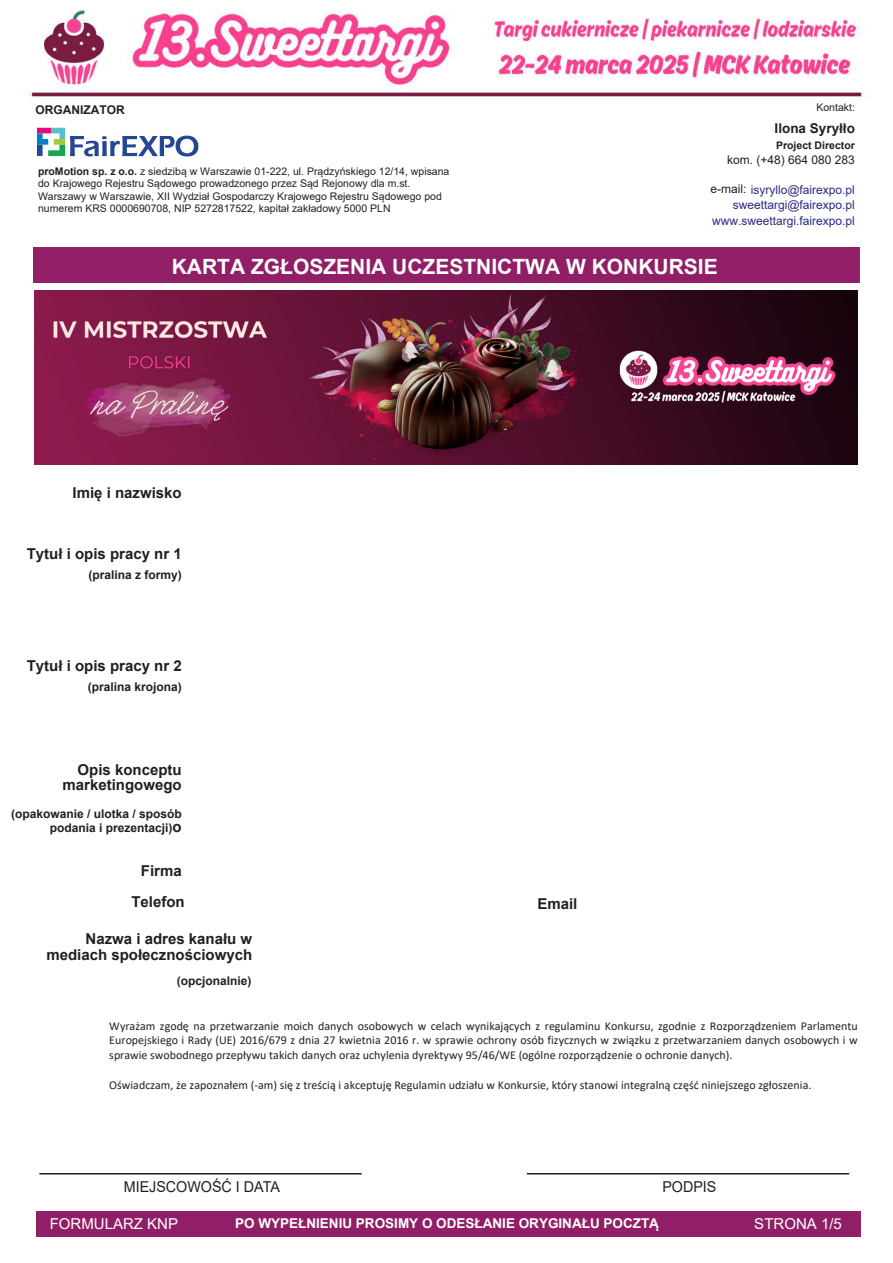
<style>
.page{position:relative;width:893px;height:1263px;background:#fff}
.page>*{position:absolute;margin:0;border:0;box-sizing:border-box;transform-origin:0 0}
.t1{font:700 21px "Arial";color:#fff}
.t2{font:700 15px/15px "Arial";color:#231f20;text-align:right}
.t3{font:15px "Arial";color:#231f20;scale:.95 1}
.t4{font:15px "Arial";color:#fff}
.t5{font:700 13.5px "Arial";color:#fff}
.t6{font:700 13.5px "Arial";color:#231f20}
.t7{font:12px/14.4px "Calibri";color:#231f20;text-align:justify}
.t8{font:700 12px/14.4px "Arial";color:#231f20;text-align:right}
.t9{font:12px/15.6px "Arial";color:#2a2a86;text-align:right}
.t10{font:12px "Arial";color:#231f20}
.t11{font:10.5px/12.6px "Arial";color:#231f20}
.t12{font:700 10.5px "Arial";color:#231f20}
.s1{font-weight:700}
.s2{color:#231f20}
.s3{color:#2e3092}
.s4{font-style:inherit}
.s5{font-size:15px}
</style>
<div class="page">
<div style="left:36px;top:1211px;width:825px;height:25px;background:#911f67"></div>
<div style="left:33px;top:247px;width:826px;height:35px;background:#911f67"></div>
<hr style="left:527px;top:1173px;width:322px;height:1px;background:#231f20">
<hr style="left:39px;top:1173px;width:323px;height:1px;background:#231f20">
<img style="left:34px;top:291px;width:824px;height:173px">
<svg style="left:37px;top:128px;width:162px;height:28px"></svg>
<img style="left:29px;top:9px;width:836px;height:89px">
<p class="t8" style="left:36px;top:103px;width:91px">ORGANIZATOR</p>
<p class="t11" style="left:38px;top:165px;width:413px"><span class="s1">proMotion sp. z o.o.</span> z siedzibą w Warszawie 01-222, ul. Prądzyńskiego 12/14, wpisana do Krajowego Rejestru Sądowego prowadzonego przez Sąd Rejonowy dla m.st.<br>Warszawy w Warszawie, XII Wydział Gospodarczy Krajowego Rejestru Sądowego pod numerem KRS 0000690708, NIP 5272817522, kapitał zakładowy 5000 PLN</p>
<p class="t11" style="left:816px;top:101px;width:40px">Kontakt:</p>
<p class="t6" style="left:775px;top:119px;width:82px">Ilona Syryłło</p>
<p class="t12" style="left:776px;top:138px;width:80px">Project Director</p>
<p class="t10" style="left:727px;top:151px;width:129px">kom. (+48) 664 080 283</p>
<p class="t9" style="left:710px;top:182px;width:146px"><span class="s2">e-mail:</span> <span class="s3">i</span>syryllo@fairexpo.pl sweettargi@fairexpo.pl www.sweettargi.fairexpo.pl</p>
<h1 class="t1" style="left:172px;top:252px;width:547px">KARTA ZGŁOSZENIA UCZESTNICTWA <span class="s4">W KONKURSIE</span></h1>
<p class="t2" style="left:73px;top:485px;width:111px">Imię i nazwisko</p>
<p class="t2" style="left:27px;top:547px;width:157px">Tytuł i opis pracy nr 1</p>
<p class="t8" style="left:88px;top:567px;width:95px">(pralina z formy)</p>
<p class="t2" style="left:27px;top:659px;width:157px">Tytuł i opis pracy nr 2</p>
<p class="t8" style="left:88px;top:679px;width:96px">(pralina krojona)</p>
<p class="t2" style="left:63px;top:763px;width:121px">Opis konceptu marketingowego</p>
<p class="t8" style="left:11px;top:806px;width:172px">(opakowanie / ulotka / sposób podania i prezentacji)<span class="s5">o</span></p>
<p class="t2" style="left:141px;top:863px;width:42px">Firma</p>
<p class="t2" style="left:131px;top:895px;width:55px">Telefon</p>
<p class="t2" style="left:46px;top:931px;width:207px;line-height:15.6px">Nazwa i adres kanału w mediach społecznościowych</p>
<p class="t2" style="left:537px;top:896px;width:42px">Email</p>
<p class="t8" style="left:177px;top:974px;width:76px">(opcjonalnie)</p>
<p class="t7" style="left:109px;top:1018px;width:750px">Wyrażam zgodę na przetwarzanie moich danych osobowych w celach wynikających z regulaminu Konkursu, zgodnie z Rozporządzeniem Parlamentu Europejskiego i Rady (UE) 2016/679 z dnia 27 kwietnia 2016 r. w sprawie ochrony osób fizycznych w związku z przetwarzaniem danych osobowych i w sprawie swobodnego przepływu takich danych oraz uchylenia dyrektywy 95/46/WE (ogólne rozporządzenie o ochronie danych).</p>
<p class="t7" style="left:109px;top:1078px;width:704px">Oświadczam, że zapoznałem (-am) się z treścią i akceptuję Regulamin udziału w Konkursie, który stanowi integralną część niniejszego zgłoszenia.</p>
<p class="t3" style="left:124px;top:1176px;width:166px">MIEJSCOWOŚĆ I DATA</p>
<p class="t3" style="left:662px;top:1176px;width:58px">PODPIS</p>
<p class="t4" style="left:50px;top:1214px;width:130px">FORMULARZ KNP</p>
<p class="t5" style="left:235px;top:1213px;width:425px">PO WYPEŁNIENIU PROSIMY O ODESŁANIE ORYGINAŁU POCZTĄ</p>
<p class="t4" style="left:754px;top:1213px;width:89px">STRONA 1/5</p>
</div>
